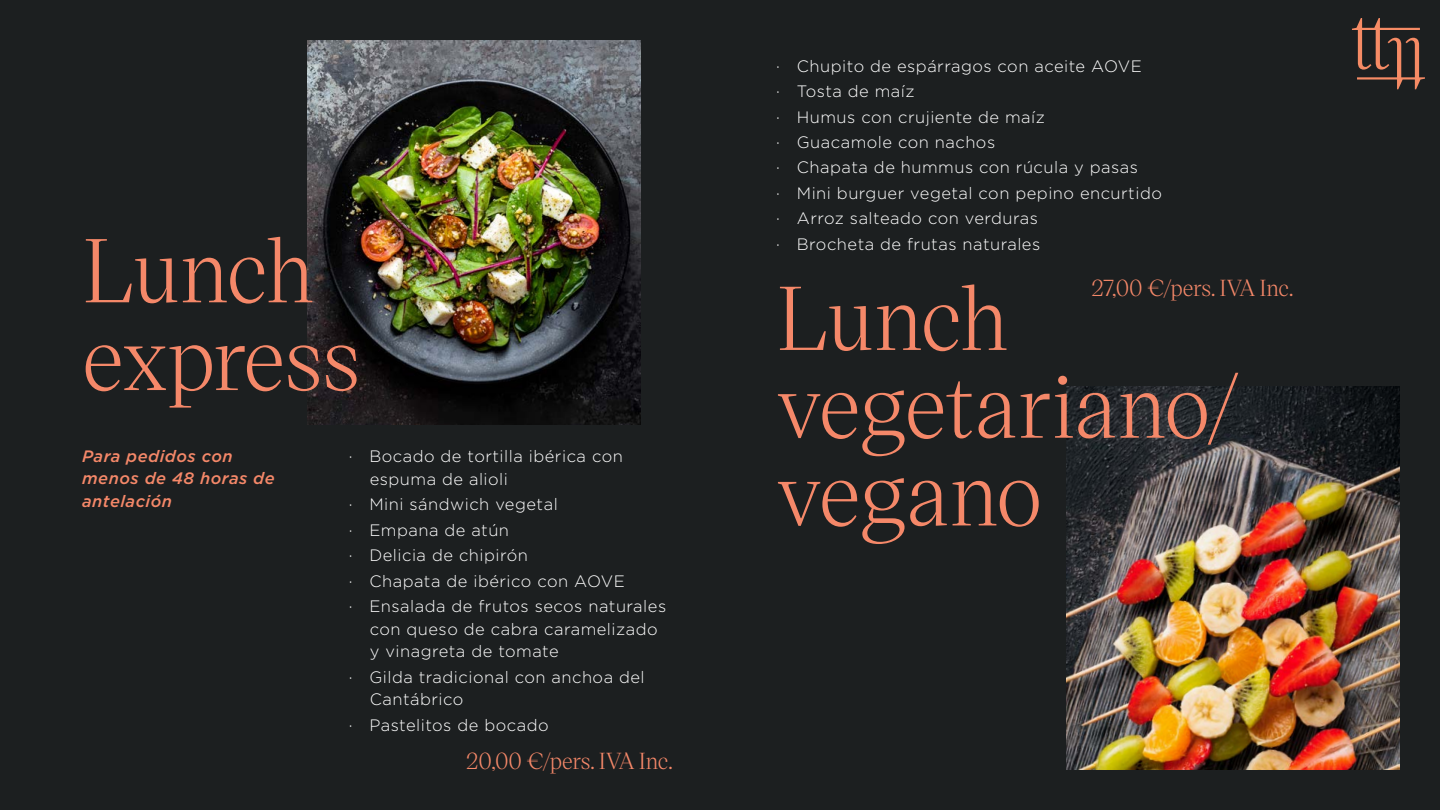
<style>
.page{position:relative;width:1440px;height:810px;background:#1c1f20}
.page>*{position:absolute;margin:0;border:0;box-sizing:border-box;transform-origin:0 0}
.t1{font:87.75px/87.8px "Victor Serif 40";letter-spacing:-.015em;color:#f58869}
.t2{font:22.5px "Victor Serif 40";letter-spacing:-.015em;color:#f58869}
.t3{font:300 16.5px/25.5px "Gotham";letter-spacing:.03em;color:#fff}
.t4{font:italic 500 16.5px/22.5px "Gotham";letter-spacing:.03em;color:#f58869}
</style>
<div class="page">
<svg style="left:1352px;top:18px;width:73px;height:71px"></svg>
<img style="left:1066px;top:386px;width:333px;height:384px">
<img style="left:307px;top:41px;width:333px;height:383px">
<h1 class="t1" style="left:82px;top:223px;width:279px">Lunch express</h1>
<p class="t4" style="left:82px;top:445px;width:194px">Para pedidos con menos de 48 horas de antelación</p>
<p class="t3" style="left:370px;top:445px;width:255px;line-height:22.5px;text-indent:-21px">· Bocado de tortilla ibérica con espuma de alioli</p>
<p class="t3" style="left:349px;top:491px;width:319px">· Mini sándwich vegetal<br>· Empana de atún<br>· Delicia de chipirón<br>· Chapata de ibérico con AOVE<br>· Ensalada de frutos secos naturales</p>
<p class="t3" style="left:370px;top:617px;width:289px;line-height:22.5px">con queso de cabra caramelizado y vinagreta de tomate</p>
<p class="t3" style="left:370px;top:665px;width:276px;line-height:22.5px;text-indent:-21px">· Gilda tradicional con anchoa del<br>Cantábrico</p>
<p class="t3" style="left:349px;top:711px;width:201px">· Pastelitos de bocado</p>
<h2 class="t2" style="left:466px;top:746px;width:208px">20,00 €/pers. IVA Inc.</h2>
<p class="t3" style="left:776px;top:52px;width:387px">· Chupito de espárragos con aceite AOVE<br>· Tosta de maíz<br>· Humus con crujiente de maíz<br>· Guacamole con nachos<br>· Chapata de hummus con rúcula y pasas<br>· Mini burguer vegetal con pepino encurtido · Arroz salteado con verduras<br>· Brocheta de frutas naturales</p>
<h2 class="t2" style="left:1091px;top:272px;width:204px">27,00 €/pers. IVA Inc.</h2>
<h1 class="t1" style="left:776px;top:271px;width:466px">Lunch vegetariano/ vegano</h1>
</div>
